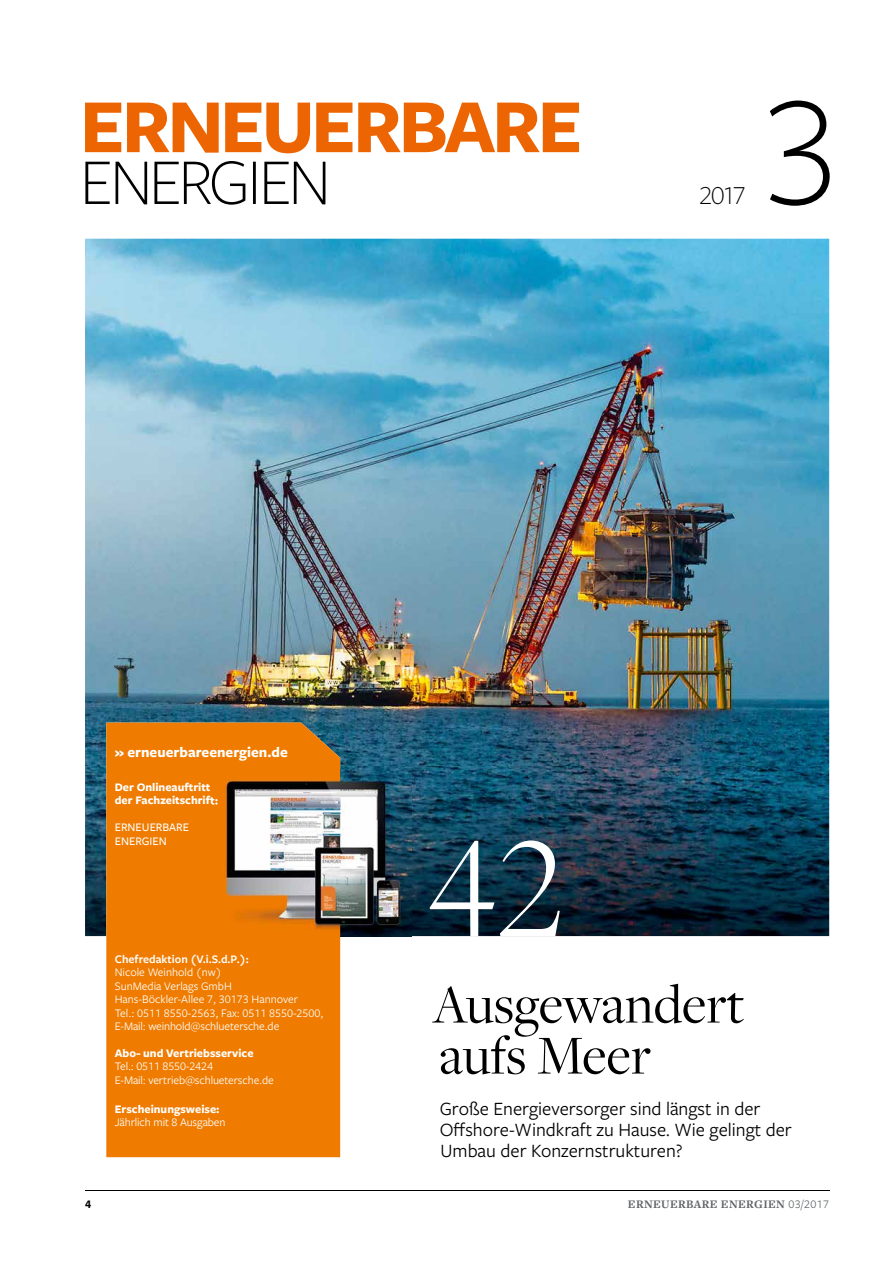
<style>
.page{position:relative;width:893px;height:1263px;background:#fff}
.page>*{position:absolute;margin:0;border:0;box-sizing:border-box;transform-origin:0 0}
.t1{font:300 163.05px "Freight Sans Pro";color:#000}
.t2{font:300 150px "Freight Disp Pro";color:#fff}
.t3{font:57px/51px "Freight Disp Pro";color:#000}
.t4{font:300 27px "Freight Sans Pro";color:#000}
.t5{font:19.5px/21px "Freight Sans Pro";color:#000}
.t6{font:700 15px "Freight Sans Pro";color:#fff}
.t7{font:12px/13.5px "Freight Sans Pro";letter-spacing:-.01em;color:#fff}
.t8{font:700 12px/13.5px "Freight Sans Pro";color:#fff}
.t9{font:700 12px "Freight Text Pro";letter-spacing:.03em;color:#616567}
.t10{font:600 12px "Freight Sans Pro";color:#fff}
.t11{font:500 12px/13.5px "Freight Sans Pro";color:#fff}
.t12{font:700 12px "Freight Sans Pro";color:#000}
.s1{font-weight:700}
.s2{font-family:"Freight Sans Pro";font-weight:400}
</style>
<div class="page">
<hr style="left:85px;top:1190px;width:744px;height:1px;background:#000">
<img style="left:85px;top:239px;width:744px;height:527px">
<img style="left:85px;top:766px;width:744px;height:170px">
<div style="left:106px;top:723px;width:234px;height:434px;background:#ef7c00"></div>
<svg style="left:85px;top:161px;width:240px;height:44px"></svg>
<svg style="left:85px;top:103px;width:494px;height:50px"></svg>
<img style="left:213px;top:770px;width:198px;height:167px">
<svg style="left:213px;top:796px;width:5px;height:9px"></svg>
<p class="t4" style="left:699px;top:177px;width:48px">2017</p>
<p class="t1" style="left:759px;top:43px;width:83px">3</p>
<p class="t6" style="left:115px;top:742px;width:175px">» erneuerbareenergien.de</p>
<p class="t8" style="left:115px;top:780px;width:105px">Der Onlineauftritt der Fachzeit schrift:</p>
<p class="t11" style="left:115px;top:820px;width:76px">ERNEUERBARE<br>ENERGIEN</p>
<p class="t10" style="left:115px;top:951px;width:135px">Chefredaktion (V.i.S.d.P.):</p>
<p class="t7" style="left:115px;top:965px;width:210px">Nicole Weinhold (nw)<br>SunMedia Verlags GmbH<br>Hans-Böckler-Allee 7, 30173 Hannover<br>Tel.: 0511 8550-2563, Fax: 0511 8550-2500,<br>E-Mail: weinhold@schluetersche.de</p>
<p class="t7" style="left:115px;top:1045px;width:160px"><span class="s1">Abo- und Vertriebsservice<br></span>Tel.: 0511 8550-2424<br>E-Mail: vertrieb@schluetersche.de</p>
<p class="t7" style="left:115px;top:1102px;width:112px"><span class="s1">Erscheinungsweise:<br></span>Jährlich mit 8 Ausgaben</p>
<p class="t2" style="left:428px;top:791px;width:137px">42</p>
<p class="t3" style="left:433px;top:977px;width:313px">Ausgewandert aufs Meer</p>
<p class="t5" style="left:440px;top:1097px;width:354px">Große Energieversorger sind längst in der<br>Offshore-Windkraft zu Hause. Wie gelingt der<br>Umbau der Konzernstrukturen?</p>
<p class="t12" style="left:85px;top:1195px;width:7px">4</p>
<p class="t9" style="left:628px;top:1196px;width:203px">ERNEUERBARE ENERGIEN <span class="s2">03/2017</span></p>
</div>
